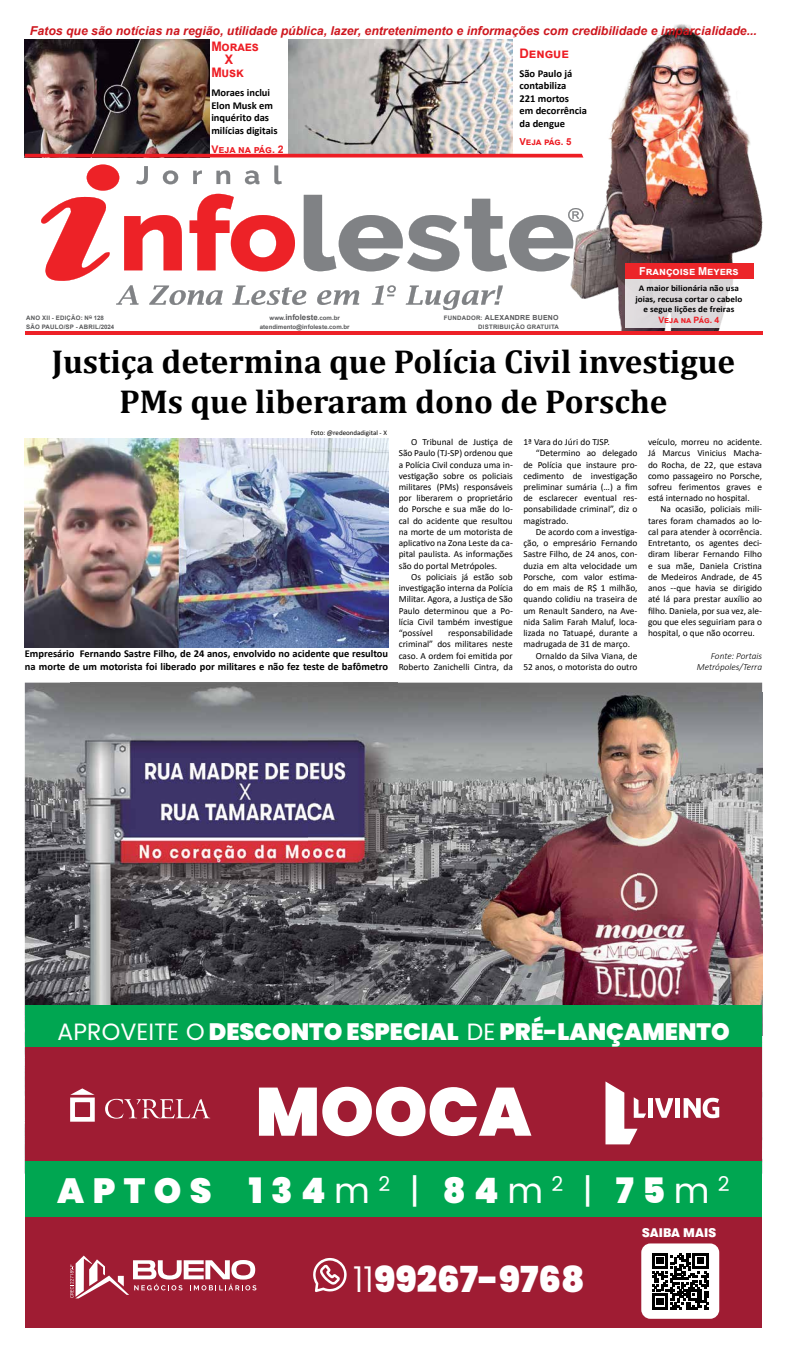
<style>
.page{position:relative;width:787px;height:1352px;background:#fff}
.page>*{position:absolute;margin:0;border:0;box-sizing:border-box;transform-origin:0 0}
.t1{font:900 67.99px "Poppins";color:#fff}
.t2{font:900 35.79px "Poppins";color:#fff}
.t3{font:900 35px "Poppins";letter-spacing:.24em;color:#fff}
.t4{font:700 33.25px/39.9px "Cambria";color:#000;text-align:center}
.t5{font:900 23.71px "Poppins";color:#fff}
.t6{font:700 13.12px "Arial";color:#ed1d24;scale:.95 1}
.t7{font:700 13.12px "Arial";color:#ed1d24}
.t8{font:900 12.51px "GT Walsheim Pro";letter-spacing:.01em;color:#fff}
.t9{font:italic 700 12.25px "Arial";color:#ce171e}
.t10{font:700 10.94px "Arial";color:#fff}
.t11{font:700 10.5px/12.6px "Calibri";color:#000}
.t12{font:700 10.5px "Arial";color:#ed1d24}
.t13{font:700 9.62px "Arial";color:#ed1d24}
.t14{font:9.36px/11.2px "Calibri";color:#000;text-align:justify}
.t15{font:italic 300 9.36px/11.2px "Calibri";color:#000;text-align:right}
.t16{font:700 8.75px/10.5px "Calibri";letter-spacing:.005em;color:#000;text-align:center;scale:1.04 1}
.t17{font:700 8.75px "Arial";color:#ed1d24}
.t18{font:700 7px "Arial";letter-spacing:.035em;color:#58595b}
.t19{font:7px "Calibri";color:#000}
.t20{font:700 6.12px/9.6px "Arial";letter-spacing:.035em;color:#58595b}
.t21{font:700 6.12px/9.6px "Arial";color:#58595b;text-align:center}
.s1{font-size:7.88px}
.s2{font-size:6.12px}
.s3{font-weight:400}
.s4{font-weight:300}
</style>
<div class="page">
<img style="left:288px;top:39px;width:224px;height:115px">
<img style="left:25px;top:39px;width:184px;height:115px">
<img style="left:561px;top:24px;width:200px;height:308px">
<hr style="left:25px;top:154px;width:558px;height:3px;background:#ed1d24">
<svg style="left:41px;top:165px;width:542px;height:145px"></svg>
<hr style="left:25px;top:332px;width:736px;height:3px;background:#ed2127">
<svg style="left:625px;top:279px;width:129px;height:49px;fill:#dddadc"></svg>
<div style="left:625px;top:263px;width:129px;height:16px;background:#ec2529"></div>
<img style="left:25px;top:683px;width:736px;height:322px">
<img style="left:481px;top:692px;width:280px;height:313px">
<img style="left:71px;top:683px;width:326px;height:322px">
<div style="left:25px;top:1033px;width:736px;height:294px;background:#9f1c33"></div>
<div style="left:25px;top:1005px;width:736px;height:42px;background:#00a651"></div>
<div style="left:25px;top:1161px;width:736px;height:55px;background:#00a651"></div>
<div style="left:647px;top:1098px;width:5px;height:20px;background:#fff"></div>
<svg style="left:655px;top:1098px;width:18px;height:20px"></svg>
<div style="left:675px;top:1098px;width:5px;height:20px;background:#fff"></div>
<svg style="left:683px;top:1098px;width:36px;height:20px"></svg>
<svg style="left:605px;top:1081px;width:41px;height:63px"></svg>
<svg style="left:70px;top:1088px;width:25px;height:33px"></svg>
<svg style="left:105px;top:1099px;width:105px;height:19px"></svg>
<div style="left:641px;top:1243px;width:78px;height:76px;background:#fff;border-radius:9px"></div>
<svg style="left:652px;top:1253px;width:56px;height:56px"></svg>
<svg style="left:313px;top:1258px;width:33px;height:34px"></svg>
<svg style="left:70px;top:1255px;width:186px;height:43px"></svg>
<img style="left:25px;top:438px;width:363px;height:209px">
<h3 class="t9" style="left:30px;top:22px;width:728px">Fatos que são notícias na região, utilidade pública, lazer, entretenimento e informações com credibilidade e imparcialidade...</h3>
<h3 class="t6" style="left:211px;top:37px;width:51px">Moraes</h3>
<h3 class="t6" style="left:225px;top:50px;width:10px">X</h3>
<h3 class="t6" style="left:211px;top:64px;width:36px">Musk</h3>
<p class="t11" style="left:211px;top:86px;width:68px">Moraes inclui<br>Elon Musk em inquérito das milícias digitais</p>
<p class="t12" style="left:211px;top:142px;width:74px">Veja na pág. 2</p>
<h3 class="t7" style="left:519px;top:44px;width:51px">Dengue</h3>
<p class="t11" style="left:519px;top:67px;width:69px">São Paulo já contabiliza<br>221 mortos<br>em decorrência da dengue</p>
<p class="t13" style="left:519px;top:135px;width:54px">Veja pág. 5</p>
<p class="t21" style="left:260px;top:313px;width:91px">www.<span class="s1">infoleste</span>.com.br atendimento@infoleste.com.br</p>
<p class="t20" style="left:26px;top:313px;width:90px">ANO XII - EDIÇÃO: N<sup>O</sup> 128<br>SÃO PAULO/SP - ABRIL/2024</p>
<p class="t18" style="left:444px;top:312px;width:116px"><span class="s2">FUNDADOR:</span> ALEXANDRE BUENO</p>
<p class="t20" style="left:478px;top:322px;width:82px">DISTRIBUIÇÃO GRATUITA</p>
<p class="t10" style="left:639px;top:263px;width:101px">Françoise Meyers</p>
<p class="t16" style="left:635px;top:283px;width:104px">A maior bilionária não usa joias, recusa cortar o cabelo e segue lições de freiras</p>
<p class="t17" style="left:658px;top:313px;width:62px">Veja na Pág. 4</p>
<h3 class="t4" style="left:52px;top:341px;width:684px">Justiça determina que Polícia Civil investigue<br>PMs que liberaram dono de Porsche</h3>
<p class="t19" style="left:310px;top:428px;width:78px">Foto: @redeondadigital - X</p>
<p class="t11" style="left:25px;top:647px;width:365px">Empresário Fernando Sastre Filho, de 24 anos, envolvido no acidente que resultou na morte de um motorista foi liberado por militares e não fez teste de bafômetro</p>
<p class="t14" style="left:398px;top:436px;width:116px;text-indent:12px">O Tribunal de Justiça de São Paulo (TJ-SP) ordenou que a Polícia Civil conduza uma in&shy;vestigação sobre os policiais militares (PMs) responsáveis por liberarem o proprietário do Porsche e sua mãe do lo&shy;cal do acidente que resultou na morte de um motorista de aplicativo na Zona Leste da ca&shy;pital paulista. As informações são do portal Metrópoles.</p>
<p class="t14" style="left:398px;top:571px;width:116px;text-indent:12px">Os policiais já estão sob investigação interna da Polícia Militar. Agora, a Justiça de São Paulo determinou que a Po&shy;lícia Civil também investigue “possível</p>
<p class="t14" style="left:398px;top:627px;width:116px;text-indent:49px">responsabilidade criminal” dos militares neste caso. A ordem foi emitida por Roberto Zanichelli Cintra, da</p>
<p class="t14" style="left:523px;top:436px;width:88px">1ª Vara do Júri do TJSP.</p>
<p class="t14" style="left:535px;top:447px;width:103px">“Determino ao delegado</p>
<p class="t14" style="left:523px;top:459px;width:116px">de Polícia que instaure pro-</p>
<p class="t14" style="left:523px;top:470px;width:116px">cedimento de investigação</p>
<p class="t14" style="left:523px;top:481px;width:116px">preliminar sumária (…) a fim</p>
<p class="t14" style="left:523px;top:492px;width:116px">de esclarecer eventual res-</p>
<p class="t14" style="left:523px;top:503px;width:115px">ponsabilidade criminal”, diz o</p>
<p class="t14" style="left:523px;top:515px;width:46px">magistrado.</p>
<p class="t14" style="left:535px;top:526px;width:103px">De acordo com a investiga-</p>
<p class="t14" style="left:523px;top:537px;width:116px">ção, o empresário Fernando</p>
<p class="t14" style="left:523px;top:548px;width:116px">Sastre Filho, de 24 anos, con-</p>
<p class="t14" style="left:523px;top:560px;width:115px">duzia em alta velocidade um</p>
<p class="t14" style="left:523px;top:571px;width:116px">Porsche, com valor estima-</p>
<p class="t14" style="left:523px;top:582px;width:116px">do em mais de R$ 1 milhão,</p>
<p class="t14" style="left:523px;top:593px;width:115px">quando colidiu na traseira de</p>
<p class="t14" style="left:523px;top:605px;width:116px">um Renault Sandero, na Ave-</p>
<p class="t14" style="left:523px;top:616px;width:116px">nida Salim Farah Maluf, loca-</p>
<p class="t14" style="left:523px;top:627px;width:115px">lizada no Tatuapé, durante a</p>
<p class="t14" style="left:523px;top:638px;width:108px">madrugada de 31 de março.</p>
<p class="t14" style="left:535px;top:650px;width:103px">Ornaldo da Silva Viana, de</p>
<p class="t14" style="left:523px;top:661px;width:115px">52 anos, o motorista do outro</p>
<p class="t14" style="left:647px;top:436px;width:116px">veículo, morreu no acidente.<br>Já Marcus Vinicius Macha&shy;do Rocha, de 22, que estava como passageiro no Porsche, sofreu ferimentos graves e está internado no hospital.</p>
<p class="t14" style="left:647px;top:503px;width:116px;text-indent:12px">Na ocasião, policiais mili&shy;tares foram chamados ao lo&shy;cal para atender à ocorrência.<br>Entretanto, os agentes deci&shy;diram liberar Fernando Filho e sua mãe, Daniela Cristina de Medeiros Andrade, de 45 anos --que havia se dirigido até lá para prestar auxílio ao filho. Daniela, por sua vez, ale&shy;gou que eles seguiriam para o hospital, o que não ocorreu.</p>
<p class="t15" style="left:696px;top:650px;width:67px">Fonte: Portais<br>Metrópoles/Terra</p>
<h3 class="t5" style="left:57px;top:1017px;width:674px"><span class="s3">APROVEITE O</span> DESCONTO ESPECIAL <span class="s3">DE</span> PRÉ-LANÇAMENTO</h3>
<h1 class="t1" style="left:255px;top:1072px;width:277px">MOOCA</h1>
<h3 class="t3" style="left:57px;top:1170px;width:673px">APTOS 134<span class="s3">m</span> <sup>2</sup> <span class="s3">|</span> 84<span class="s3">m</span> <sup>2</sup> <span class="s3">|</span> 75<span class="s3">m</span> <sup>2</sup></h3>
<h2 class="t2" style="left:353px;top:1259px;width:233px"><span class="s4">11</span>99267-9768</h2>
<h3 class="t8" style="left:642px;top:1225px;width:75px">SAIBA MAIS</h3>
</div>
